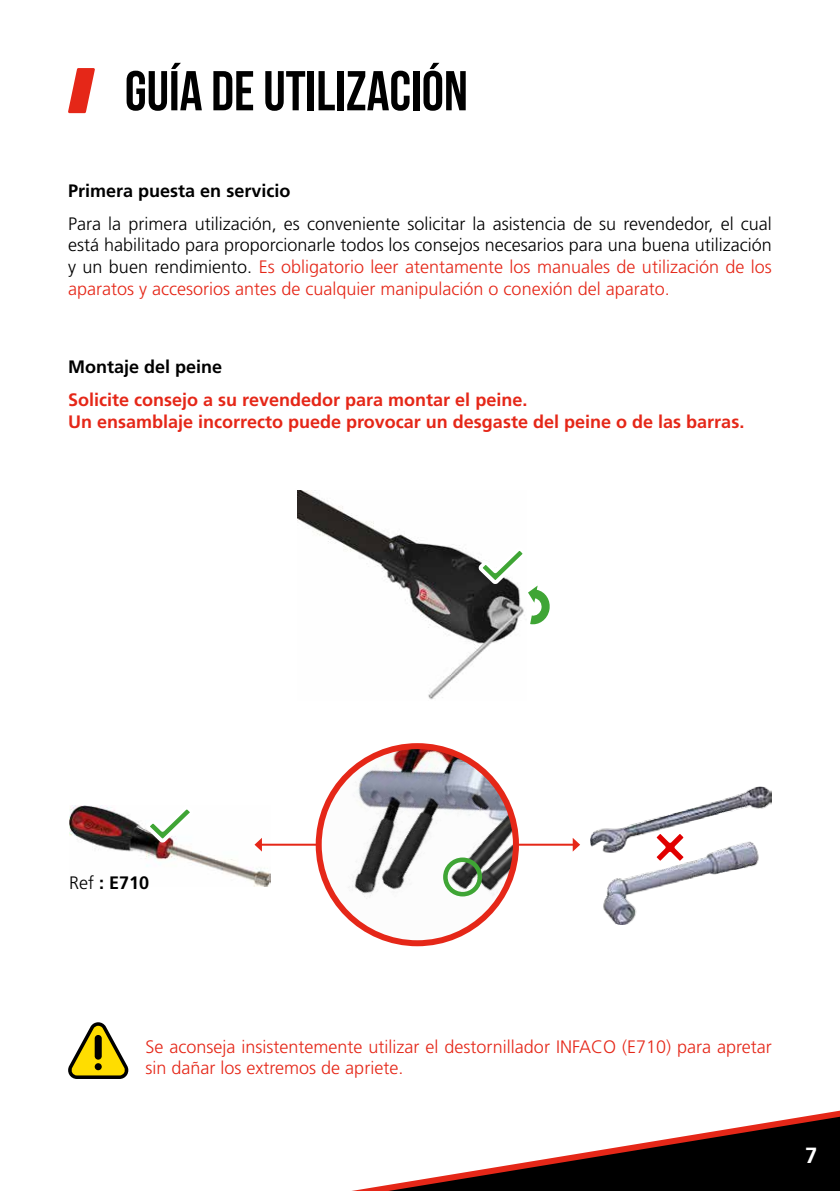
<style>
.page{position:relative;width:840px;height:1191px;background:#fff}
.page>*{position:absolute;margin:0;border:0;box-sizing:border-box;transform-origin:0 0}
.t1{font:700 56px "Bebas Neue";color:#000}
.t2{font:700 22px "Frutiger Pro";color:#fff}
.t3{font:300 18px/21.6px "Frutiger Pro";color:#000;text-align:justify}
.t4{font:700 18px/21.6px "Frutiger Pro";color:#e52718}
.t5{font:300 18px/21.6px "Frutiger Pro";color:#e52718}
.t6{font:700 18px "Frutiger Pro";color:#000}
.s1{color:#e52718}
.s2{font-weight:300}
</style>
<div class="page">
<svg style="left:352px;top:1110px;width:487px;height:81px"></svg>
<img style="left:69px;top:805px;width:201px;height:81px">
<svg style="left:143px;top:805px;width:54px;height:41px"></svg>
<img style="left:590px;top:786px;width:181px;height:138px">
<svg style="left:650px;top:828px;width:39px;height:39px"></svg>
<hr style="left:260px;top:843px;width:77px;height:2px;background:#e52718">
<svg style="left:254px;top:837px;width:8px;height:14px"></svg>
<hr style="left:496px;top:843px;width:77px;height:2px;background:#e52718">
<svg style="left:572px;top:838px;width:8px;height:13px"></svg>
<img style="left:297px;top:490px;width:220px;height:210px">
<img style="left:318px;top:746px;width:197px;height:197px;border-radius:99px">
<div style="left:315px;top:743px;width:203px;height:203px;border:6px solid #e52718;border-radius:50%"></div>
<div style="left:443px;top:857px;width:39px;height:39px;border:5px solid #3fa535;border-radius:50%"></div>
<svg style="left:475px;top:543px;width:75px;height:83px"></svg>
<svg style="left:68px;top:68px;width:27px;height:45px"></svg>
<svg style="left:68px;top:1022px;width:61px;height:57px"></svg>
<div style="left:95px;top:1063px;width:7px;height:7px;background:#000;border-radius:50%"></div>
<div style="left:95px;top:1035px;width:7px;height:24px;background:#000;border-radius:4px"></div>
<h1 class="t1" style="left:125px;top:60px;width:344px">GUÍA DE UTILIZACIÓN</h1>
<p class="t6" style="left:68px;top:180px;width:224px">Primera puesta en servicio</p>
<p class="t3" style="left:68px;top:213px;width:705px">Para la primera utilización, es conveniente solicitar la asistencia de su revendedor, el cual está habilitado para proporcionarle todos los consejos necesarios para una buena utilización y un buen rendimiento. <span class="s1">Es obligatorio leer atentamente los manuales de utilización de los aparatos y accesorios antes de cualquier manipulación o conexión del aparato.</span></p>
<p class="t6" style="left:68px;top:356px;width:156px">Montaje del peine</p>
<p class="t4" style="left:68px;top:389px;width:677px">Solicite consejo a su revendedor para montar el peine.<br>Un ensamblaje incorrecto puede provocar un desgaste del peine o de las barras.</p>
<p class="t6" style="left:69px;top:872px;width:82px"><span class="s2">Ref</span> : E710</p>
<p class="t5" style="left:145px;top:1036px;width:627px">Se aconseja insistentemente utilizar el destornillador INFACO (E710) para apretar sin dañar los extremos de apriete.</p>
<p class="t2" style="left:804px;top:1142px;width:14px">7</p>
</div>
